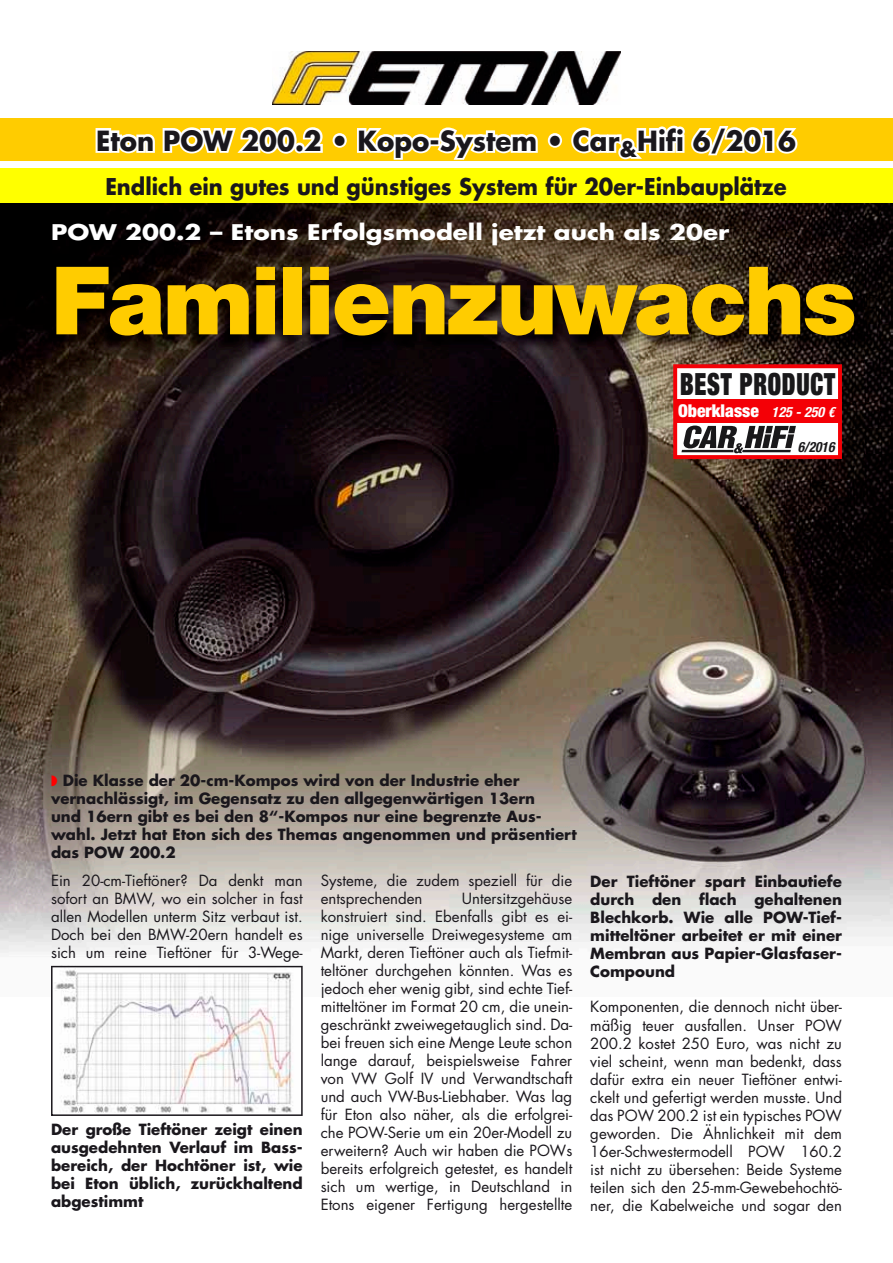
<style>
.page{position:relative;width:893px;height:1263px;background:#fff}
.page>*{position:absolute;margin:0;border:0;box-sizing:border-box;transform-origin:0 0}
.t1{font:900 94.5px "Helvetica Neue LT Std";letter-spacing:-.03em;color:#fc0}
.t2{font:900 condensed 30.6px "Helvetica Neue LT Std";letter-spacing:.03em;color:#19181a;scale:.78 1}
.t3{font:700 27px "Futura";color:#1a171c;scale:.96 1}
.t4{font:700 22.5px "Futura";color:#1a171c;scale:.94 1}
.t5{font:700 21px "Futura";color:#fff;scale:1.18 1}
.t6{font:900 condensed 17.7px "Helvetica Neue LT Std";color:#fff}
.t7{font:15px/18px "Futura";color:#1a171c;text-align:justify}
.t8{font:700 15px/18px "Futura";color:#1a171c;text-align:justify}
.t9{font:italic 700 condensed 14.1px "Helvetica Neue LT Std";color:#19181a;scale:.95 1}
.s1{font-weight:700;font-style:italic;font-size:14.1px}
.s2{color:#f00}
</style>
<div class="page">
<div style="left:0;top:168px;width:893px;height:38px;background:#ff0"></div>
<div style="left:0;top:119px;width:893px;height:42px;background:#fc0"></div>
<svg style="left:96px;top:128px;width:59px;height:25px"></svg>
<svg style="left:163px;top:127px;width:160px;height:27px"></svg>
<svg style="left:333px;top:133px;width:14px;height:15px"></svg>
<svg style="left:357px;top:127px;width:181px;height:33px"></svg>
<svg style="left:548px;top:133px;width:14px;height:15px"></svg>
<svg style="left:571px;top:126px;width:114px;height:33px"></svg>
<svg style="left:691px;top:126px;width:106px;height:29px"></svg>
<img style="left:272px;top:51px;width:349px;height:53px">
<img style="left:0;top:203px;width:893px;height:763px">
<svg style="left:51px;top:966px;width:252px;height:150px"></svg>
<svg style="left:673px;top:364px;width:169px;height:95px"></svg>
<h3 class="t3" style="left:96px;top:122px;width:730px">Eton POW 200.2 • Kopo-System • Car<sub>&amp;</sub>Hifi 6/2016</h3>
<h3 class="t4" style="left:105px;top:171px;width:726px">Endlich ein gutes und günstiges System für 20er-Einbauplätze</h3>
<h3 class="t5" style="left:51px;top:218px;width:576px">POW 200.2 – Etons Erfolgsmodell jetzt auch als 20er</h3>
<h1 class="t1" style="left:51px;top:244px;width:807px">Familienzuwachs</h1>
<h2 class="t2" style="left:680px;top:364px;width:200px">BEST PRODUCT</h2>
<p class="t6" style="left:678px;top:399px;width:158px">Oberklasse <span class="s1">125 - 250 €</span></p>
<p class="t9" style="left:798px;top:438px;width:40px">6/2016</p>
<p class="t8" style="left:51px;top:771px;width:527px;text-align:left"><span class="s2">◗</span> Die Klasse der 20-cm-Kompos wird von der Industrie eher vernachlässigt, im Gegensatz zu den allgegenwärtigen 13ern<br>und 16ern gibt es bei den 8“-Kompos nur eine begrenzte Aus&shy;wahl. Jetzt hat Eton sich des Themas angenommen und präsentiert das POW 200.2</p>
<p class="t7" style="left:51px;top:872px;width:253px">Ein 20-cm-Tieftöner? Da denkt man sofort an BMW, wo ein solcher in fast allen Modellen unterm Sitz verbaut ist.<br>Doch bei den BMW-20ern handelt es sich um reine Tieftöner für 3-Wege-</p>
<p class="t7" style="left:321px;top:872px;width:253px">Systeme, die zudem speziell für die entsprechenden</p>
<p class="t7" style="left:321px;top:890px;width:253px;text-indent:141px">Untersitzgehäuse konstruiert sind. Ebenfalls gibt es ei&shy;nige universelle Dreiwegesysteme am Markt, deren Tieftöner auch als Tiefmit&shy;teltöner durchgehen könnten. Was es jedoch eher wenig gibt, sind echte Tief&shy;mitteltöner im Format 20 cm, die unein&shy;geschränkt zweiwegetauglich sind. Da&shy;bei freuen sich eine Menge Leute schon lange darauf, beispielsweise Fahrer von VW Golf IV und Verwandtschaft und auch VW-Bus-Liebhaber. Was lag für Eton also näher, als die erfolgrei&shy;che POW-Serie um ein 20er-Modell zu erweitern? Auch wir haben die POWs bereits erfolgreich getestet, es handelt sich um wertige, in Deutschland in Etons eigener Fertigung hergestellte</p>
<p class="t8" style="left:51px;top:1119px;width:253px">Der große Tieftöner zeigt einen ausgedehnten Verlauf im Bass&shy;bereich, der Hochtöner ist, wie bei Eton üblich, zurückhaltend abgestimmt</p>
<p class="t8" style="left:590px;top:872px;width:253px">Der Tieftöner spart Einbautiefe durch den flach gehaltenen Blechkorb. Wie alle POW-Tief&shy;mitteltöner arbeitet er mit einer Membran aus Papier-Glasfaser-Compound</p>
<p class="t7" style="left:590px;top:998px;width:253px">Komponenten, die dennoch nicht über&shy;mäßig teuer ausfallen. Unser POW 200.2 kostet 250 Euro, was nicht zu viel scheint, wenn man bedenkt, dass dafür extra ein neuer Tieftöner entwi&shy;ckelt und gefertigt werden musste. Und das POW 200.2 ist ein typisches POW geworden. Die Ähnlichkeit mit dem 16er-Schwestermodell POW 160.2 ist nicht zu übersehen: Beide Systeme teilen sich den 25-mm-Gewebehochtö&shy;ner, die Kabelweiche und sogar den</p>
</div>
